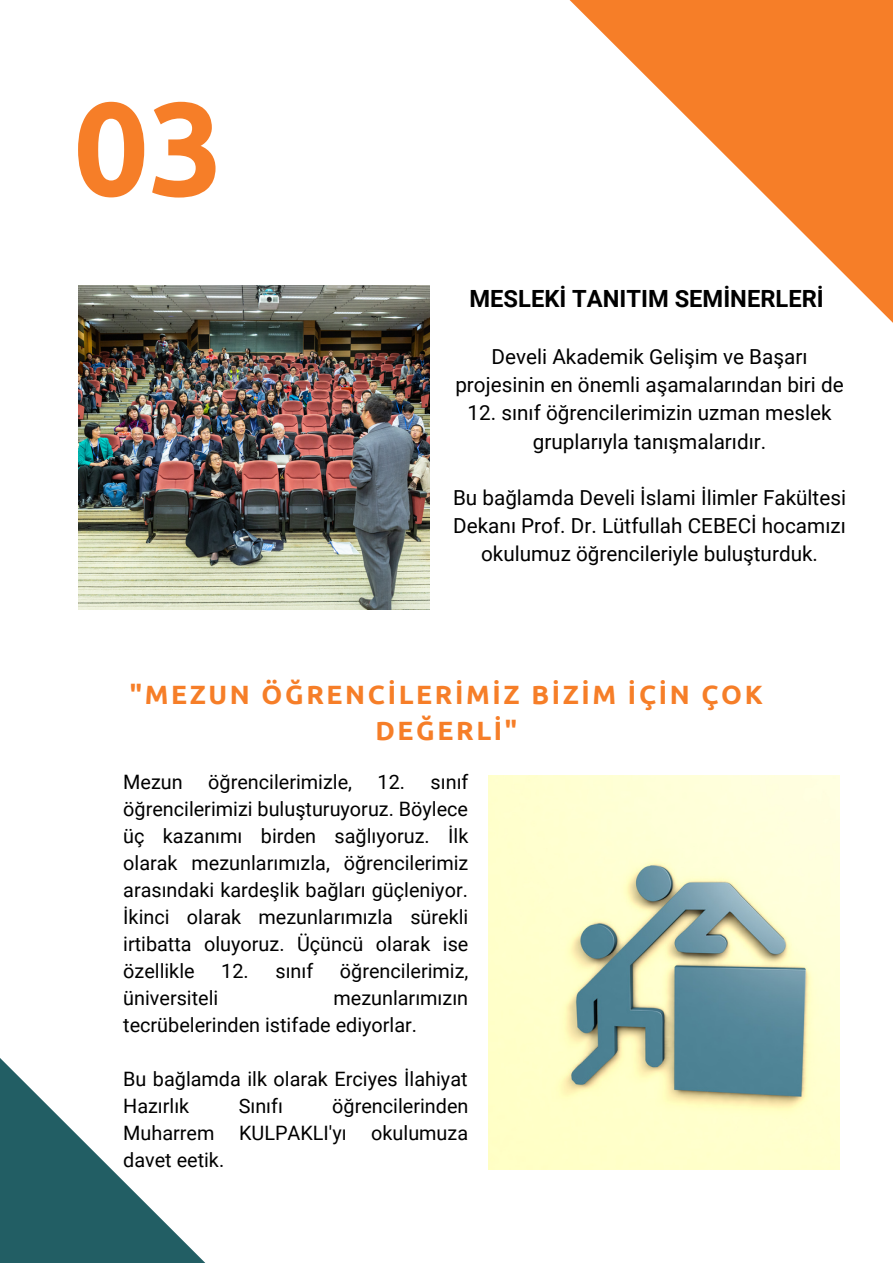
<style>
.page{position:relative;width:893px;height:1264px;background:#fff}
.page>*{position:absolute;margin:0;border:0;box-sizing:border-box;transform-origin:0 0}
.t1{font:700 132.3px "Ubuntu";color:#f67e28}
.t2{font:700 26.4px/36px "Ubuntu";letter-spacing:.1em;color:#f67e28;text-align:center}
.t3{font:700 23.7px "Roboto";color:#000}
.t4{font:20.7px/28px "Roboto";color:#000;text-align:center}
.t5{font:19.8px/27px "Roboto";color:#000;text-align:justify}
</style>
<div class="page">
<svg style="left:569px;top:0;width:323px;height:322px"></svg>
<svg style="left:0;top:1058px;width:205px;height:204px;fill:#225e64"></svg>
<img style="left:79px;top:286px;width:350px;height:323px">
<img style="left:489px;top:776px;width:350px;height:393px">
<h1 class="t1" style="left:74px;top:72px;width:152px">03</h1>
<p class="t3" style="left:469px;top:285px;width:356px">MESLEKİ TANITIM SEMİNERLERİ</p>
<p class="t4" style="left:455px;top:343px;width:390px">Develi Akademik Gelişim ve Başarı projesinin en önemli aşamalarından biri de</p>
<p class="t4" style="left:467px;top:399px;width:365px">12. sınıf öğrencilerimizin uzman meslek gruplarıyla tanışmalarıdır.</p>
<p class="t4" style="left:453px;top:483px;width:394px">Bu bağlamda Develi İslami İlimler Fakültesi<br>Dekanı Prof. Dr. Lütfullah CEBECİ hocamızı okulumuz öğrencileriyle buluşturduk.</p>
<h2 class="t2" style="left:130px;top:676px;width:634px">"MEZUN ÖĞRENCİLERİMİZ BİZİM İÇİN ÇOK<br>DEĞERLİ"</h2>
<p class="t5" style="left:123px;top:769px;width:347px;text-indent:254px">12. sınıf öğrencilerimizi buluşturuyoruz. Böylece üç kazanımı birden sağlıyoruz. İlk olarak mezunlarımızla, öğrencilerimiz arasındaki kardeşlik bağları güçleniyor.<br>İkinci olarak mezunlarımızla sürekli irtibatta oluyoruz. Üçüncü olarak ise özellikle</p>
<p class="t5" style="left:123px;top:769px;width:61px">Mezun</p>
<p class="t5" style="left:208px;top:769px;width:145px">öğrencilerimizle,</p>
<p class="t5" style="left:221px;top:958px;width:93px">12. sınıf</p>
<p class="t5" style="left:340px;top:958px;width:130px">öğrencilerimiz,</p>
<p class="t5" style="left:123px;top:985px;width:346px;text-indent:210px">mezunlarımızın tecrübelerinden istifade ediyorlar.</p>
<p class="t5" style="left:123px;top:1065px;width:346px">Bu bağlamda ilk olarak Erciyes İlahiyat<br>Hazırlık</p>
<p class="t5" style="left:123px;top:985px;width:97px">üniversiteli</p>
<p class="t5" style="left:239px;top:1092px;width:46px">Sınıfı</p>
<p class="t5" style="left:123px;top:1092px;width:346px;text-indent:209px">öğrencilerinden Muharrem KULPAKLI'yı okulumuza davet eetik.</p>
</div>
